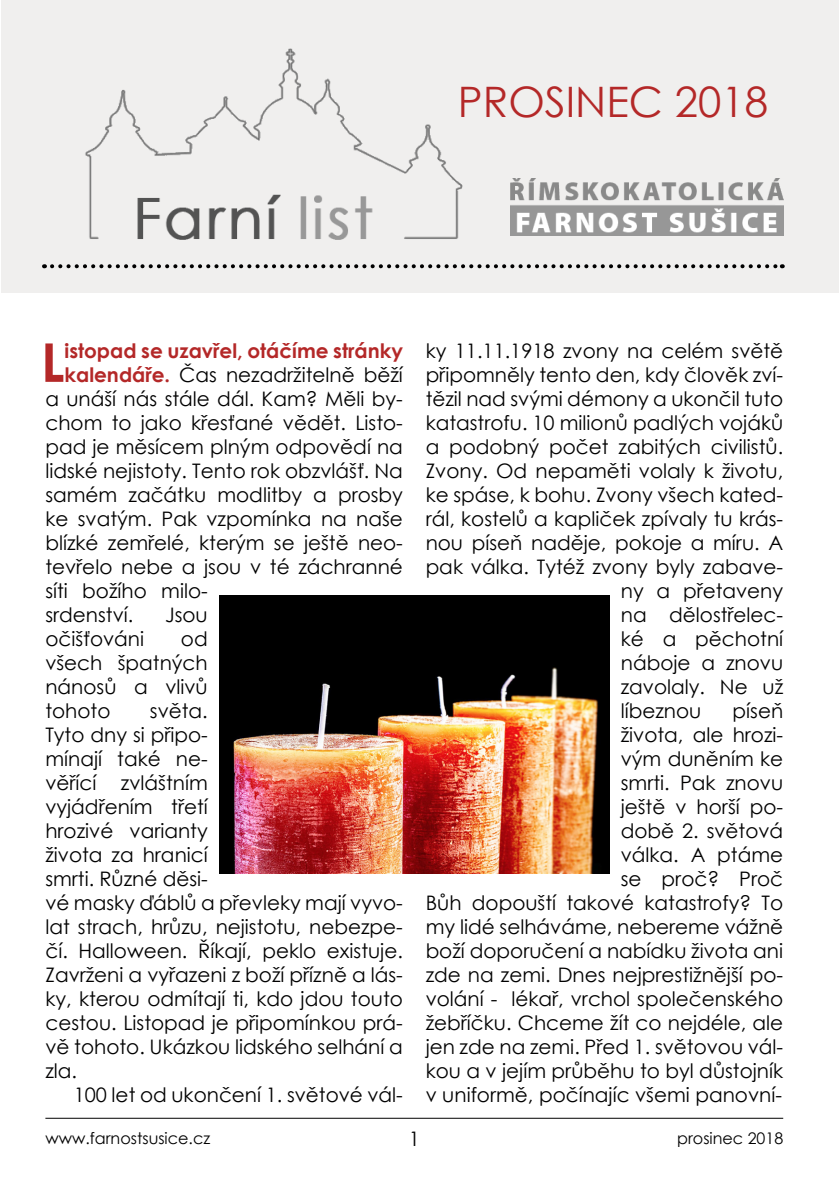
<style>
.page{position:relative;width:840px;height:1191px;background:#fff}
.page>*{position:absolute;margin:0;border:0;box-sizing:border-box;transform-origin:0 0}
.t1{font:700 53.4px "Century Gothic";color:#b42828}
.t2{font:42px "Century Gothic";color:#b42828}
.t3{font:20px/24px "Century Gothic";color:#010000;text-align:justify}
.t4{font:700 20px "Century Gothic";color:#b42828}
.t5{font:20px "Century Gothic";color:#000}
.t6{font:16px "Century Gothic";color:#000}
.s1{font-weight:700;color:#b42828}
</style>
<div class="page">
<div style="left:1px;top:0;width:837px;height:292px;background:#f0efee"></div>
<img style="left:85px;top:48px;width:378px;height:192px">
<svg style="left:52px;top:264px;width:730px;height:4px"></svg>
<img style="left:510px;top:178px;width:272px;height:57px">
<img style="left:219px;top:596px;width:390px;height:277px">
<hr style="left:45px;top:1117px;width:737px;height:1px;background:#000">
<h2 class="t2" style="left:457px;top:73px;width:311px">PROSINEC 2018</h2>
<h1 class="t1" style="left:41px;top:322px;width:25px">L</h1>
<p class="t4" style="left:64px;top:335px;width:340px">istopad se uzavřel, otáčíme stránky</p>
<p class="t3" style="left:64px;top:362px;width:340px"><span class="s1">kalendáře.</span> Čas nezadržitelně běží</p>
<p class="t3" style="left:45px;top:386px;width:359px">a unáší nás stále dál. Kam? Měli by-</p>
<p class="t3" style="left:45px;top:410px;width:359px">chom to jako křesťané vědět. Listo-</p>
<p class="t3" style="left:45px;top:434px;width:359px">pad je měsícem plným odpovědí na</p>
<p class="t3" style="left:45px;top:458px;width:359px">lidské nejistoty. Tento rok obzvlášť. Na</p>
<p class="t3" style="left:45px;top:482px;width:359px">samém začátku modlitby a prosby</p>
<p class="t3" style="left:45px;top:506px;width:359px">ke svatým. Pak vzpomínka na naše</p>
<p class="t3" style="left:45px;top:530px;width:359px">blízké zemřelé, kterým se ještě neo-</p>
<p class="t3" style="left:45px;top:554px;width:359px">tevřelo nebe a jsou v té záchranné</p>
<p class="t3" style="left:45px;top:578px;width:164px">síti božího milo-</p>
<p class="t3" style="left:45px;top:602px;width:89px">srdenství.</p>
<p class="t3" style="left:165px;top:602px;width:44px">Jsou</p>
<p class="t3" style="left:45px;top:626px;width:100px">očišťováni</p>
<p class="t3" style="left:45px;top:626px;width:164px;text-indent:135px">od všech špatných nánosů a vlivů tohoto</p>
<p class="t3" style="left:45px;top:698px;width:359px;text-align:left;text-indent:104px">světa.<br>Tyto dny si připo-<br>mínají také ne-<br>věřící zvláštním<br>vyjádřením třetí<br>hrozivé varianty<br>života za hranicí<br>smrti. Různé děsi-<br>vé masky ďáblů a převleky mají vyvo&shy;lat strach, hrůzu, nejistotu, nebezpe&shy;čí. Halloween. Říkají, peklo existuje.<br>Zavrženi a vyřazeni z boží přízně a lás&shy;ky, kterou odmítají ti, kdo jdou touto cestou. Listopad je připomínkou prá&shy;vě tohoto. Ukázkou lidského selhání a zla.</p>
<p class="t3" style="left:74px;top:1082px;width:330px">100 let od ukončení 1. světové vál-</p>
<p class="t3" style="left:425px;top:338px;width:359px">ky 11.11.1918 zvony na celém světě</p>
<p class="t3" style="left:425px;top:362px;width:359px">připomněly tento den, kdy člověk zví-</p>
<p class="t3" style="left:425px;top:386px;width:359px">tězil nad svými démony a ukončil tuto</p>
<p class="t3" style="left:425px;top:410px;width:359px">katastrofu. 10 milionů padlých vojáků</p>
<p class="t3" style="left:425px;top:434px;width:359px">a podobný počet zabitých civilistů.</p>
<p class="t3" style="left:425px;top:458px;width:359px">Zvony. Od nepaměti volaly k životu,</p>
<p class="t3" style="left:425px;top:482px;width:359px">ke spáse, k bohu. Zvony všech kated-</p>
<p class="t3" style="left:425px;top:506px;width:359px">rál, kostelů a kapliček zpívaly tu krás-</p>
<p class="t3" style="left:425px;top:530px;width:359px">nou píseň naděje, pokoje a míru. A</p>
<p class="t3" style="left:425px;top:554px;width:359px">pak válka. Tytéž zvony byly zabave-</p>
<p class="t3" style="left:620px;top:578px;width:164px">ny a přetaveny</p>
<p class="t3" style="left:620px;top:602px;width:164px">na dělostřelec-</p>
<p class="t3" style="left:620px;top:626px;width:164px">ké a pěchotní</p>
<p class="t3" style="left:620px;top:650px;width:164px">náboje a znovu</p>
<p class="t3" style="left:620px;top:674px;width:164px">zavolaly. Ne už</p>
<p class="t3" style="left:620px;top:698px;width:82px">líbeznou</p>
<p class="t3" style="left:425px;top:698px;width:359px;text-align:right">píseň<br>života, ale hrozi-<br>vým duněním ke<br>smrti. Pak znovu<br>ještě v horší po-<br>době 2. světová<br>válka. A ptáme<br>se proč? Proč<br>Bůh dopouští takové katastrofy? To my lidé selháváme, nebereme vážně boží doporučení a nabídku života ani zde na zemi. Dnes nejprestižnější po&shy;volání - lékař, vrchol společenského žebříčku. Chceme žít co nejdéle, ale jen zde na zemi. Před 1. světovou vál&shy;kou a v jejím průběhu to byl důstojník v uniformě, počínajíc všemi panovní-</p>
<p class="t6" style="left:45px;top:1127px;width:166px">www.farnostsusice.cz</p>
<p class="t5" style="left:408px;top:1125px;width:13px">1</p>
<p class="t6" style="left:676px;top:1127px;width:108px">prosinec 2018</p>
</div>
